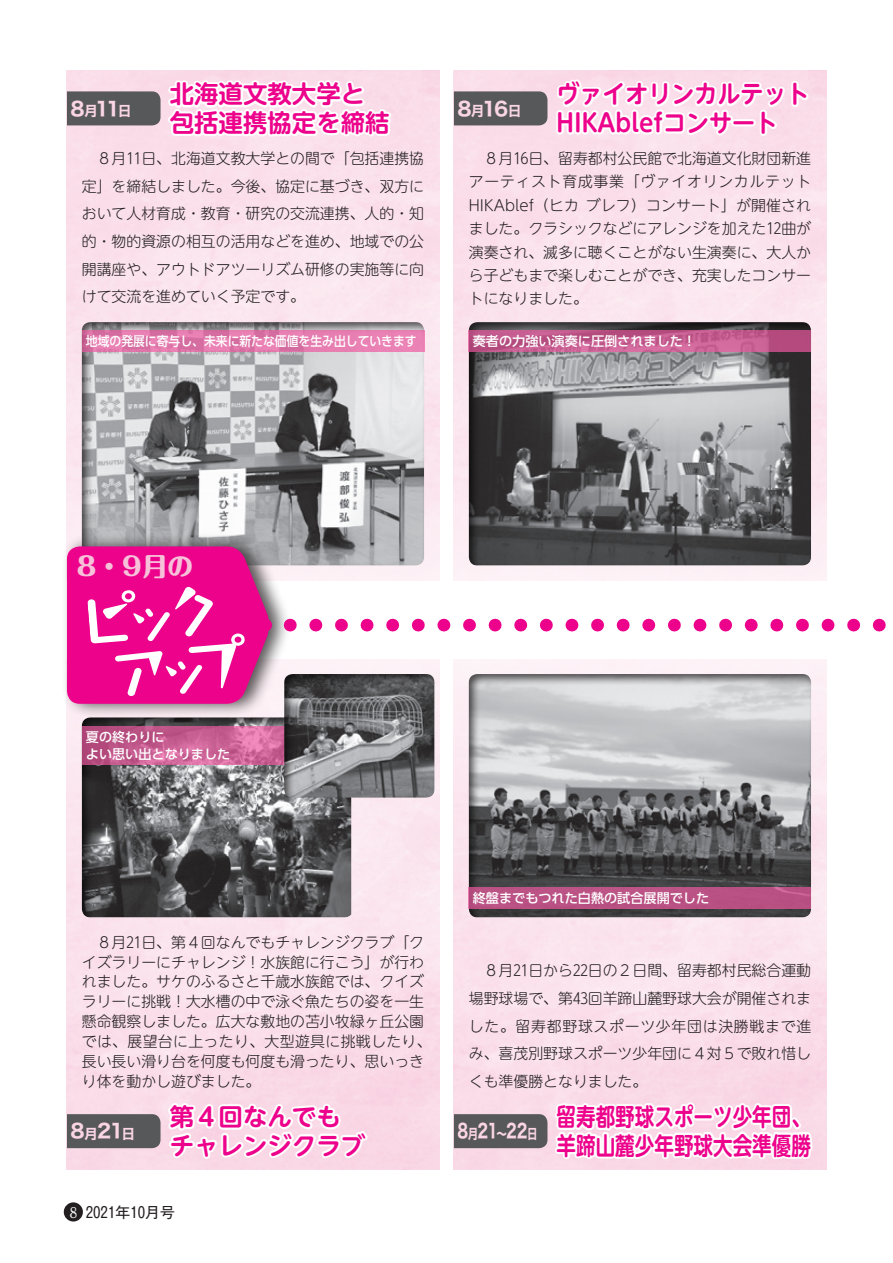
<style>
.page{position:relative;width:893px;height:1263px;background:#fff}
.page>*{position:absolute;margin:0;border:0;box-sizing:border-box;transform-origin:0 0}
.ピックアップタイトル月{font:800 25.5px "Maru Fo Pro";color:#f7c1d9}
.ピック-タイトル{font:700 24.45px "UD Shin M Go Pro De";color:#ed028c}
.ピック-タイトル-2{font:700 24.45px "UD Shin M Go Pro De";color:#ed028c;scale:.8 1}
.ピック-タイトル-3{font:700 24.45px "UD Shin M Go Pro De";color:#ed028c;scale:.94 1}
.ピック-日付け{font:19.2px "Hira Kaku Std W7";letter-spacing:-.07em;color:#fad5e5}
.ピック-日付け-2{font:19.2px "Hira Kaku Std W7";letter-spacing:-.07em;color:#fad5e5;scale:.76 1}
.ピック-文章{font:300 14.85px/27.6px "UD Shin M Go Pro";color:#231f20;text-align:justify}
.t1{font:14.85px "Gothic MB101 Pro";color:#231f20}
.図題13Q{font:500 13.2px "UD Shin Go Pro";color:#fff}
.図題13Q-2{font:500 13.2px "UD Shin Go Pro";color:#fff;scale:.9 1}
.s1{font-size:13.8px}
.s2{font-family:"Futo Min A101 Pro";font-weight:700;color:#fff}
</style>
<div class="page">
<svg style="left:67px;top:1089px;width:303px;height:81px"></svg>
<svg style="left:67px;top:70px;width:326px;height:200px;background:#f3dde6"></svg>
<div style="left:81px;top:319px;width:345px;height:248px;background:#231f20;opacity:.75"></div>
<svg style="left:82px;top:331px;width:342px;height:21px;background:#e279ac"></svg>
<div style="left:454px;top:91px;width:93px;height:34px;background:#57585a"></div>
<svg style="left:554px;top:76px;width:257px;height:62px"></svg>
<div style="left:468px;top:319px;width:345px;height:248px;background:#231f20;opacity:.75"></div>
<svg style="left:469px;top:331px;width:342px;height:21px;background:#c1598c"></svg>
<div style="left:81px;top:715px;width:274px;height:204px;background:#231f20;opacity:.75"></div>
<svg style="left:82px;top:726px;width:201px;height:38px;background:#c85f92"></svg>
<div style="left:468px;top:671px;width:345px;height:248px;background:#231f20;opacity:.75"></div>
<div style="left:454px;top:1114px;width:93px;height:34px;background:#57585a"></div>
<svg style="left:553px;top:1072px;width:267px;height:98px"></svg>
<div style="left:469px;top:888px;width:342px;height:21px;background:#ba5184"></div>
<div style="left:283px;top:671px;width:154px;height:128px;background:#231f20;opacity:.75"></div>
<div style="left:61px;top:532px;width:230px;height:186px;background:#231f20;opacity:.75"></div>
<svg style="left:67px;top:546px;width:205px;height:158px;background:#e82899"></svg>
<svg style="left:290px;top:619px;width:596px;height:12px"></svg>
<div style="left:64px;top:1202px;width:19px;height:19px;background:#231f20;border-radius:50%"></div>
<p class="ピック-日付け" style="left:70px;top:93px;width:63px">8<span class="s1">月</span>11<span class="s1">日</span></p>
<p class="ピック-タイトル" style="left:170px;top:74px;width:197px">北海道文教大学と</p>
<p class="ピック-タイトル" style="left:170px;top:103px;width:222px">包括連携協定を締結</p>
<p class="ピック-日付け" style="left:457px;top:93px;width:66px">8<span class="s1">月</span>16<span class="s1">日</span></p>
<p class="ピック-タイトル-3" style="left:557px;top:74px;width:270px">ヴァイオリンカルテット</p>
<p class="ピック-タイトル-3" style="left:557px;top:103px;width:237px">HIKAblefコンサート</p>
<p class="ピック-文章" style="left:82px;top:144px;width:344px">　８月11日、北海道文教大学との間で「包括連携協定」を締結しました。今後、協定に基づき、双方において人材育成・教育・研究の交流連携、人的・知的・物的資源の相互の活用などを進め、地域での公開講座や、アウトドアツーリズム研修の実施等に向けて交流を進めていく予定です。</p>
<p class="ピック-文章" style="left:469px;top:146px;width:344px;line-height:23.4px">　８月16日、留寿都村公民館で北海道文化財団新進アーティスト育成事業「ヴァイオリンカルテットHIKAblef（ヒカ ブレフ）コンサート」が開催されました。クラシックなどにアレンジを加えた12曲が演奏され、滅多に聴くことがない生演奏に、大人から子どもまで楽しむことができ、充実したコンサートになりました。</p>
<p class="図題13Q-2" style="left:86px;top:330px;width:369px">地域の発展に寄与し、未来に新たな価値を生み出していきます</p>
<p class="図題13Q" style="left:473px;top:330px;width:225px">奏者の力強い演奏に圧倒されました！</p>
<p class="ピックアップタイトル月" style="left:74px;top:546px;width:120px">８・９月の</p>
<p class="図題13Q" style="left:86px;top:726px;width:80px">夏の終わりに</p>
<p class="図題13Q" style="left:86px;top:743px;width:146px">よい思い出となりました</p>
<p class="ピック-文章" style="left:82px;top:931px;width:351px;line-height:20px;text-align:left">　８月21日、第４回なんでもチャレンジクラブ「クイズラリーにチャレンジ！水族館に行こう」が行われました。サケのふるさと千歳水族館では、クイズラリーに挑戦！大水槽の中で泳ぐ魚たちの姿を一生懸命観察しました。広大な敷地の苫小牧緑ヶ丘公園では、展望台に上ったり、大型遊具に挑戦したり、長い長い滑り台を何度も何度も滑ったり、思いっきり体を動かし遊びました。</p>
<p class="ピック-日付け" style="left:70px;top:1116px;width:67px">8<span class="s1">月</span>21<span class="s1">日</span></p>
<p class="ピック-タイトル" style="left:170px;top:1097px;width:173px">第４回なんでも</p>
<p class="ピック-タイトル" style="left:170px;top:1125px;width:197px">チャレンジクラブ</p>
<p class="t1" style="left:69px;top:1199px;width:107px"><span class="s2">8</span> 2021年10月号</p>
<p class="図題13Q" style="left:473px;top:888px;width:238px">終盤までもつれた白熱の試合展開でした</p>
<p class="ピック-文章" style="left:469px;top:956px;width:344px">　８月21日から22日の２日間、留寿都村民総合運動場野球場で、第43回羊蹄山麓野球大会が開催されました。留寿都野球スポーツ少年団は決勝戦まで進み、喜茂別野球スポーツ少年団に４対５で敗れ惜しくも準優勝となりました。</p>
<p class="ピック-日付け-2" style="left:457px;top:1116px;width:107px">8<span class="s1">月</span>21<span class="s1">～</span>22<span class="s1">日</span></p>
<p class="ピック-タイトル-2" style="left:557px;top:1097px;width:319px">留寿都野球スポーツ少年団、</p>
<p class="ピック-タイトル-2" style="left:557px;top:1125px;width:319px">羊蹄山麓少年野球大会準優勝</p>
</div>
